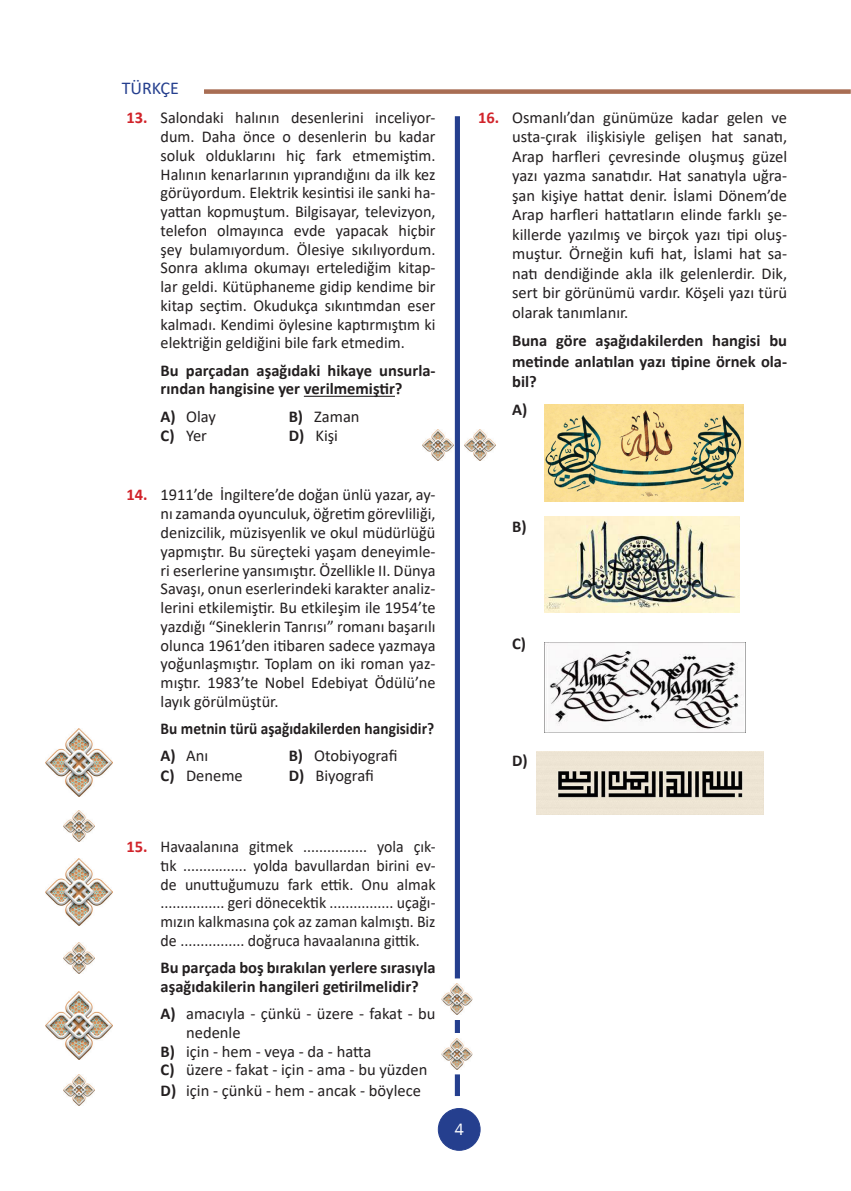
<style>
.page{position:relative;width:851px;height:1191px;background:#fff}
.page>*{position:absolute;margin:0;border:0;box-sizing:border-box;transform-origin:0 0}
.t1{font:18px "Calibri";color:#253f8e}
._03_Cevap{font:16.5px/18.8px "Calibri";color:#231f20;text-align:justify}
._03_Cevap-2{font:16.5px/18.8px "Calibri";color:#231f20;text-align:justify;scale:.96 1}
._02_Soru_Koku{font:700 16.5px/18.8px "Calibri";color:#231f20}
._02_Soru_Koku-2{font:700 16.5px "Calibri";color:#231f20;scale:.93 1}
._03_Cevap-3{font:700 16.5px "Calibri";color:#231f20}
.t2{font:16.5px "Franklin Gothic";color:#fff}
.s1{font-weight:700;color:#d1232a}
.s2{font-weight:700}
</style>
<div class="page">
<div style="left:438px;top:1108px;width:42px;height:42px;background:#253f8e;border-radius:50%"></div>
<div style="left:438px;top:1108px;width:42px;height:42px;border:1px solid #253f8e;border-radius:50%"></div>
<svg style="left:204px;top:89px;width:646px;height:5px;fill:#a96e55"></svg>
<img style="left:45px;top:991px;width:67px;height:68px">
<img style="left:63px;top:942px;width:31px;height:31px">
<img style="left:45px;top:858px;width:67px;height:67px">
<img style="left:63px;top:1074px;width:31px;height:32px">
<img style="left:45px;top:729px;width:67px;height:67px">
<img style="left:63px;top:810px;width:31px;height:31px">
<img style="left:422px;top:429px;width:31px;height:32px">
<hr style="left:304px;top:396px;width:91px;height:1px;background:#231f20">
<img style="left:464px;top:429px;width:31px;height:32px">
<img style="left:544px;top:404px;width:199px;height:98px">
<img style="left:544px;top:516px;width:195px;height:96px">
<img style="left:536px;top:752px;width:226px;height:62px">
<img style="left:544px;top:642px;width:201px;height:90px">
<div style="left:455px;top:116px;width:5px;height:980px;background:#253f8e"></div>
<div style="left:442px;top:979px;width:31px;height:40px;background:#fff"></div>
<img style="left:444px;top:983px;width:27px;height:31px">
<div style="left:442px;top:1033px;width:31px;height:41px;background:#fff"></div>
<img style="left:444px;top:1038px;width:27px;height:31px">
<p class="t1" style="left:122px;top:75px;width:59px">TÜRKÇE</p>
<p class="_03_Cevap" style="left:161px;top:107px;width:276px;text-indent:-34px"><span class="s1">13.</span> Salondaki halının desenlerini inceliyor&shy;dum. Daha önce o desenlerin bu kadar soluk olduklarını hiç fark etmemiştim.<br>Halının kenarlarının yıprandığını da ilk kez görüyordum. Elektrik kesintisi ile sanki ha&shy;yattan kopmuştum. Bilgisayar, televizyon, telefon olmayınca evde yapacak hiçbir şey bulamıyordum. Ölesiye sıkılıyordum.<br>Sonra aklıma okumayı ertelediğim kitap&shy;lar geldi. Kütüphaneme gidip kendime bir kitap seçtim. Okudukça sıkıntımdan eser kalmadı. Kendimi öylesine kaptırmıştım ki elektriğin geldiğini bile fark etmedim.</p>
<p class="_02_Soru_Koku" style="left:161px;top:360px;width:276px">Bu parçadan aşağıdaki hikaye unsurla&shy;rından hangisine yer verilmemiştir?</p>
<p class="_03_Cevap" style="left:161px;top:406px;width:57px"><span class="s2">A)</span> Olay</p>
<p class="_03_Cevap" style="left:288px;top:406px;width:72px"><span class="s2">B)</span> Zaman</p>
<p class="_03_Cevap" style="left:161px;top:426px;width:48px"><span class="s2">C)</span> Yer</p>
<p class="_03_Cevap" style="left:288px;top:426px;width:51px"><span class="s2">D)</span> Kişi</p>
<p class="_03_Cevap" style="left:161px;top:484px;width:276px;text-indent:-34px"><span class="s1">14.</span> 1911’de İngiltere’de doğan ünlü yazar, ay&shy;nı zamanda oyunculuk, öğretim görevliliği, denizcilik, müzisyenlik ve okul müdürlüğü yapmıştır. Bu süreçteki yaşam deneyimle&shy;ri eserlerine yansımıştır. Özellikle II. Dünya Savaşı, onun eserlerindeki karakter analiz&shy;lerini etkilemiştir. Bu etkileşim ile 1954’te yazdığı “Sineklerin Tanrısı” romanı başarılı olunca 1961’den itibaren sadece yazmaya yoğunlaşmıştır. Toplam on iki roman yaz&shy;mıştır. 1983’te Nobel Edebiyat Ödülü’ne layık görülmüştür.</p>
<p class="_02_Soru_Koku-2" style="left:161px;top:717px;width:296px">Bu metnin türü aşağıdakilerden hangisidir?</p>
<p class="_03_Cevap" style="left:161px;top:746px;width:49px"><span class="s2">A)</span> Anı</p>
<p class="_03_Cevap" style="left:288px;top:746px;width:110px"><span class="s2">B)</span> Otobiyografi</p>
<p class="_03_Cevap" style="left:161px;top:765px;width:84px"><span class="s2">C)</span> Deneme</p>
<p class="_03_Cevap" style="left:288px;top:765px;width:87px"><span class="s2">D)</span> Biyografi</p>
<p class="_03_Cevap" style="left:512px;top:107px;width:276px;line-height:19.5px;text-indent:-34px"><span class="s1">16.</span> Osmanlı’dan günümüze kadar gelen ve usta-çırak ilişkisiyle gelişen hat sanatı, Arap harfleri çevresinde oluşmuş güzel yazı yazma sanatıdır. Hat sanatıyla uğra&shy;şan kişiye hattat denir. İslami Dönem’de Arap harfleri hattatların elinde farklı şe&shy;killerde yazılmış ve birçok yazı tipi oluş&shy;muştur. Örneğin kufi hat, İslami hat sa&shy;natı dendiğinde akla ilk gelenlerdir. Dik, sert bir görünümü vardır. Köşeli yazı türü olarak tanımlanır.</p>
<p class="_02_Soru_Koku" style="left:512px;top:330px;width:276px;line-height:20.2px;text-align:justify">Buna göre aşağıdakilerden hangisi bu metinde anlatılan yazı tipine örnek ola&shy;bil?</p>
<p class="_03_Cevap-3" style="left:512px;top:398px;width:17px">A)</p>
<p class="_03_Cevap-3" style="left:512px;top:515px;width:16px">B)</p>
<p class="_03_Cevap-3" style="left:512px;top:632px;width:15px">C)</p>
<p class="_03_Cevap-3" style="left:512px;top:749px;width:17px">D)</p>
<p class="_03_Cevap-2" style="left:161px;top:837px;width:288px;text-indent:-34px"><span class="s1">15.</span> Havaalanına gitmek ................ yola çık&shy;tık ................ yolda bavullardan birini ev&shy;de unuttuğumuzu fark ettik. Onu almak ................ geri dönecektik ................ uçağı&shy;mızın kalkmasına çok az zaman kalmıştı. Biz de ................ doğruca havaalanına gittik.</p>
<p class="_02_Soru_Koku" style="left:161px;top:958px;width:276px">Bu parçada boş bırakılan yerlere sırasıyla aşağıdakilerin hangileri getirilmelidir?</p>
<p class="_03_Cevap" style="left:186px;top:1004px;width:251px;text-indent:-26px"><span class="s2">A)</span> amacıyla - çünkü - üzere - fakat - bu nedenle</p>
<p class="_03_Cevap" style="left:161px;top:1041px;width:212px"><span class="s2">B)</span> için - hem - veya - da - hatta</p>
<p class="_03_Cevap" style="left:161px;top:1060px;width:268px"><span class="s2">C)</span> üzere - fakat - için - ama - bu yüzden</p>
<p class="_03_Cevap" style="left:161px;top:1080px;width:262px"><span class="s2">D)</span> için - çünkü - hem - ancak - böylece</p>
<p class="t2" style="left:454px;top:1119px;width:11px">4</p>
</div>
